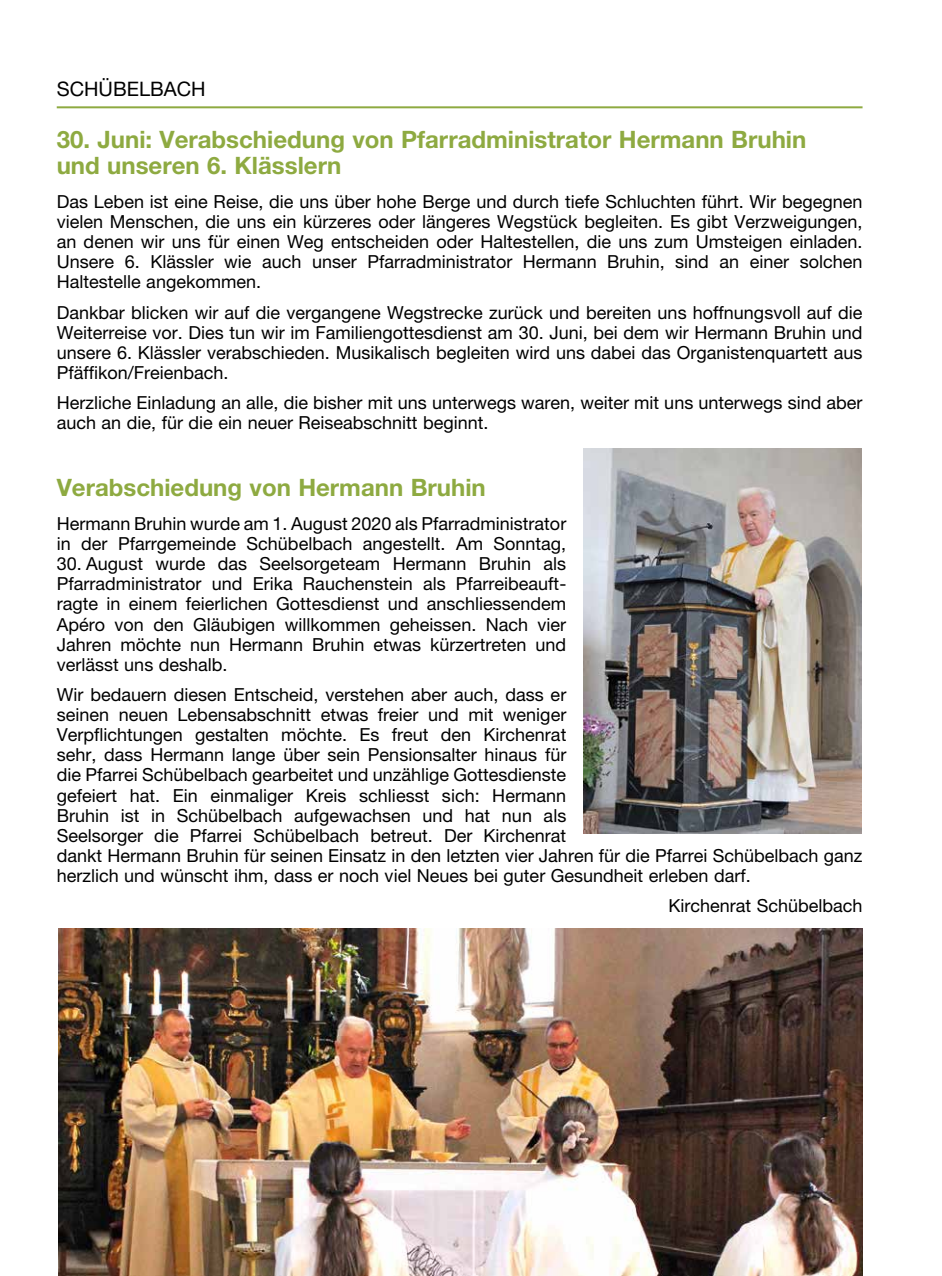
<style>
.page{position:relative;width:942px;height:1276px;background:#fff}
.page>*{position:absolute;margin:0;border:0;box-sizing:border-box;transform-origin:0 0}
.t1{font:700 24px/26.2px "Helvetica Neue LT Pro";color:#8eaa41}
.t2{font:20px "Helvetica Neue LT Pro";color:#000}
.t3{font:18px/20.2px "Helvetica Neue LT Pro";color:#000;text-align:justify}
</style>
<div class="page">
<hr style="left:57px;top:106px;width:805px;height:2px;background:#8eaa41">
<img style="left:583px;top:448px;width:278px;height:385px">
<img style="left:58px;top:928px;width:804px;height:348px">
<p class="t2" style="left:57px;top:77px;width:150px">SCHÜBELBACH</p>
<h1 class="t1" style="left:57px;top:125px;width:750px">30. Juni: Verabschiedung von Pfarradministrator Hermann Bruhin und unseren 6. Klässlern</h1>
<p class="t3" style="left:57px;top:191px;width:807px">Das Leben ist eine Reise, die uns über hohe Berge und durch tiefe Schluchten führt. Wir begegnen vielen Menschen, die uns ein kürzeres oder längeres Wegstück begleiten. Es gibt Verzweigungen, an denen wir uns für einen Weg entscheiden oder Haltestellen, die uns zum Umsteigen einladen.<br>Unsere 6. Klässler wie auch unser Pfarradministrator Hermann Bruhin, sind an einer solchen Haltestelle angekommen.</p>
<p class="t3" style="left:57px;top:302px;width:807px">Dankbar blicken wir auf die vergangene Wegstrecke zurück und bereiten uns hoffnungsvoll auf die Weiterreise vor. Dies tun wir im Familiengottesdienst am 30. Juni, bei dem wir Hermann Bruhin und unsere 6. Klässler verabschieden. Musikalisch begleiten wird uns dabei das Organistenquartett aus Pfäffikon/Freienbach.</p>
<p class="t3" style="left:57px;top:392px;width:807px">Herzliche Einladung an alle, die bisher mit uns unterwegs waren, weiter mit uns unterwegs sind aber auch an die, für die ein neuer Reiseabschnitt beginnt.</p>
<h1 class="t1" style="left:57px;top:473px;width:430px">Verabschiedung von Hermann Bruhin</h1>
<p class="t3" style="left:57px;top:513px;width:511px">Hermann Bruhin wurde am 1. August 2020 als Pfarradministrator in der Pfarrgemeinde Schübelbach angestellt. Am Sonntag,</p>
<p class="t3" style="left:57px;top:553px;width:511px">30. August wurde das Seelsorgeteam Hermann Bruhin als Pfarradministrator und Erika Rauchenstein als Pfarreibeauft&shy;ragte in einem feierlichen Gottesdienst und anschliessendem Apéro von den Gläubigen willkommen geheissen. Nach vier Jahren möchte nun Hermann Bruhin etwas kürzertreten und verlässt uns deshalb.</p>
<p class="t3" style="left:57px;top:684px;width:806px;text-align:left">Wir bedauern diesen Entscheid, verstehen aber auch, dass er<br>seinen neuen Lebensabschnitt etwas freier und mit weniger<br>Verpflichtungen gestalten möchte. Es freut den Kirchenrat<br>sehr, dass Hermann lange über sein Pensionsalter hinaus für<br>die Pfarrei Schübelbach gearbeitet und unzählige Gottesdienste<br>gefeiert hat. Ein einmaliger Kreis schliesst sich: Hermann<br>Bruhin ist in Schübelbach aufgewachsen und hat nun als<br>Seelsorger die Pfarrei Schübelbach betreut. Der Kirchenrat<br>dankt Hermann Bruhin für seinen Einsatz in den letzten vier Jahren für die Pfarrei Schübelbach ganz herzlich und wünscht ihm, dass er noch viel Neues bei guter Gesundheit erleben darf.</p>
<p class="t3" style="left:668px;top:895px;width:195px">Kirchenrat Schübelbach</p>
</div>
